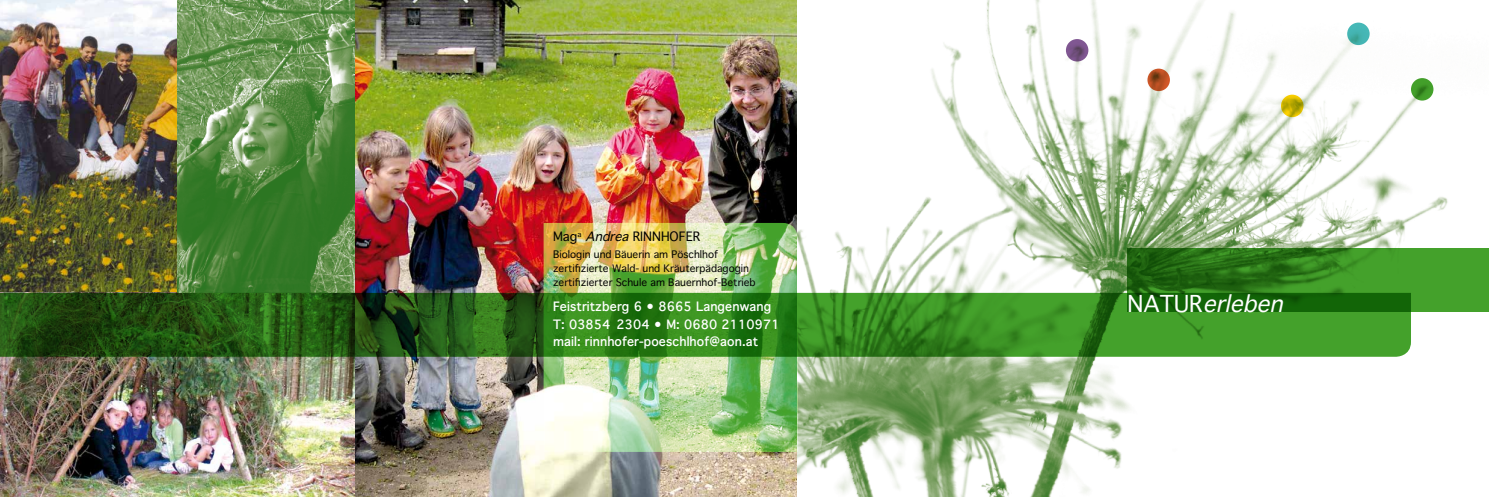
<style>
.page{position:relative;width:1489px;height:497px;background:#fff}
.page>*{position:absolute;margin:0;border:0;box-sizing:border-box;transform-origin:0 0}
.t1{font:italic 22.5px "Thonburi";color:#fff}
.t2{font:700 12.5px/17.5px "Thonburi";color:#fff}
.t3{font:12.5px "Thonburi";color:#000}
.t4{font:10px/13.8px "Thonburi";color:#000}
.s1{font-style:italic}
.s2{font-style:normal}
</style>
<div class="page">
<img style="left:0;top:0;width:1448px;height:496px">
<img style="left:543px;top:223px;width:254px;height:228px">
<svg style="left:1127px;top:248px;width:361px;height:64px;background:#34871f"></svg>
<svg style="left:1147px;top:69px;width:22px;height:22px"></svg>
<svg style="left:1280px;top:94px;width:23px;height:23px"></svg>
<svg style="left:1346px;top:23px;width:23px;height:22px"></svg>
<svg style="left:1410px;top:78px;width:23px;height:22px"></svg>
<svg style="left:1065px;top:39px;width:23px;height:22px"></svg>
<svg style="left:0;top:292px;width:1410px;height:64px;background:#2e751b"></svg>
<p class="t3" style="left:553px;top:225px;width:146px">Mag<sup>a</sup> <span class="s1">Andrea</span>Rinnhofer</p>
<p class="t4" style="left:553px;top:247px;width:204px">Biologin und Bäuerin am Pöschlhof zertifizierte Wald- und Kräuterpädagogin zertifizierter Schule am Bauernhof-Betrieb</p>
<p class="t2" style="left:553px;top:297px;width:228px">Feistritzberg 6 • 8665 Langenwang<br>T: 03854 2304 • M: 0680 2110971 mail: rinnhofer-poeschlhof@aon.at</p>
<h1 class="t1" style="left:1127px;top:285px;width:164px"><span class="s2">N AT U R</span> erleben</h1>
</div>
